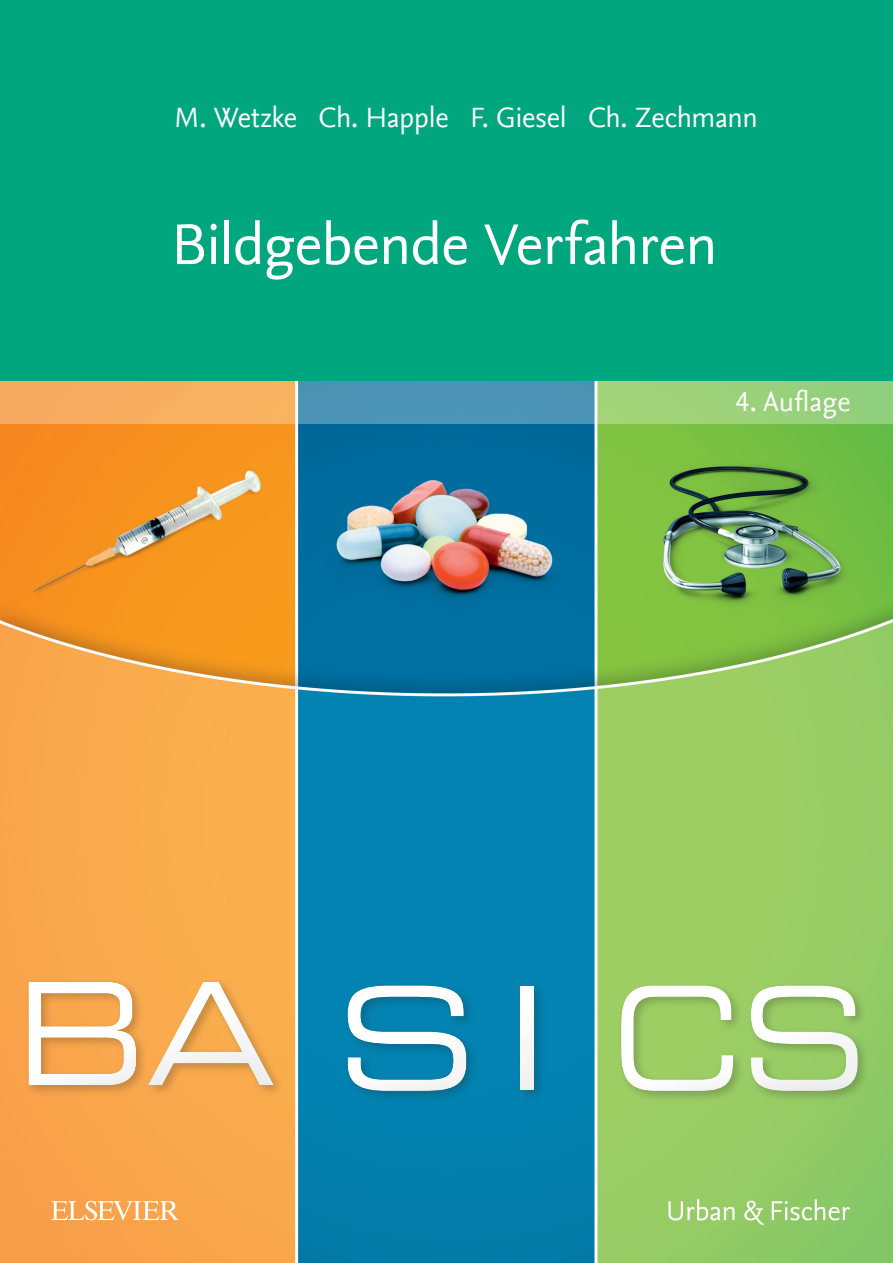
<style>
.page{position:relative;width:893px;height:1263px;background:#00a77e}
.page>*{position:absolute;margin:0;border:0;box-sizing:border-box;transform-origin:0 0}
.t1{font:142.5px "Eurostile Extended Two";color:#fff;scale:.9 1}
.t2{font:60px "Nexus Sans Offc";letter-spacing:-.02em;color:#fff}
.t3{font:29.25px "Nexus Sans Offc";letter-spacing:-.015em;color:#fff}
.t4{font:28.5px "Nexus Sans Offc";color:#fff}
</style>
<div class="page">
<img style="left:0;top:424px;width:893px;height:839px">
<svg style="left:0;top:382px;width:893px;height:42px"></svg>
<div style="left:305px;top:941px;width:433px;height:188px;background:#231f20;opacity:.38"></div>
<div style="left:0;top:936px;width:446px;height:220px;background:#231f20;opacity:.38"></div>
<div style="left:582px;top:941px;width:311px;height:188px;background:#231f20;opacity:.38"></div>
<svg style="left:51px;top:1201px;width:128px;height:19px"></svg>
<svg style="left:668px;top:1199px;width:182px;height:26px"></svg>
<p class="t3" style="left:174px;top:101px;width:585px">M. Wetzke Ch. Happle F. Giesel Ch. Zechmann</p>
<h2 class="t2" style="left:171px;top:210px;width:548px">Bildgebende Verfahren</h2>
<p class="t4" style="left:735px;top:385px;width:116px">4. Auflage</p>
<h1 class="t1" style="left:16px;top:941px;width:947px">BA SI CS</h1>
</div>
